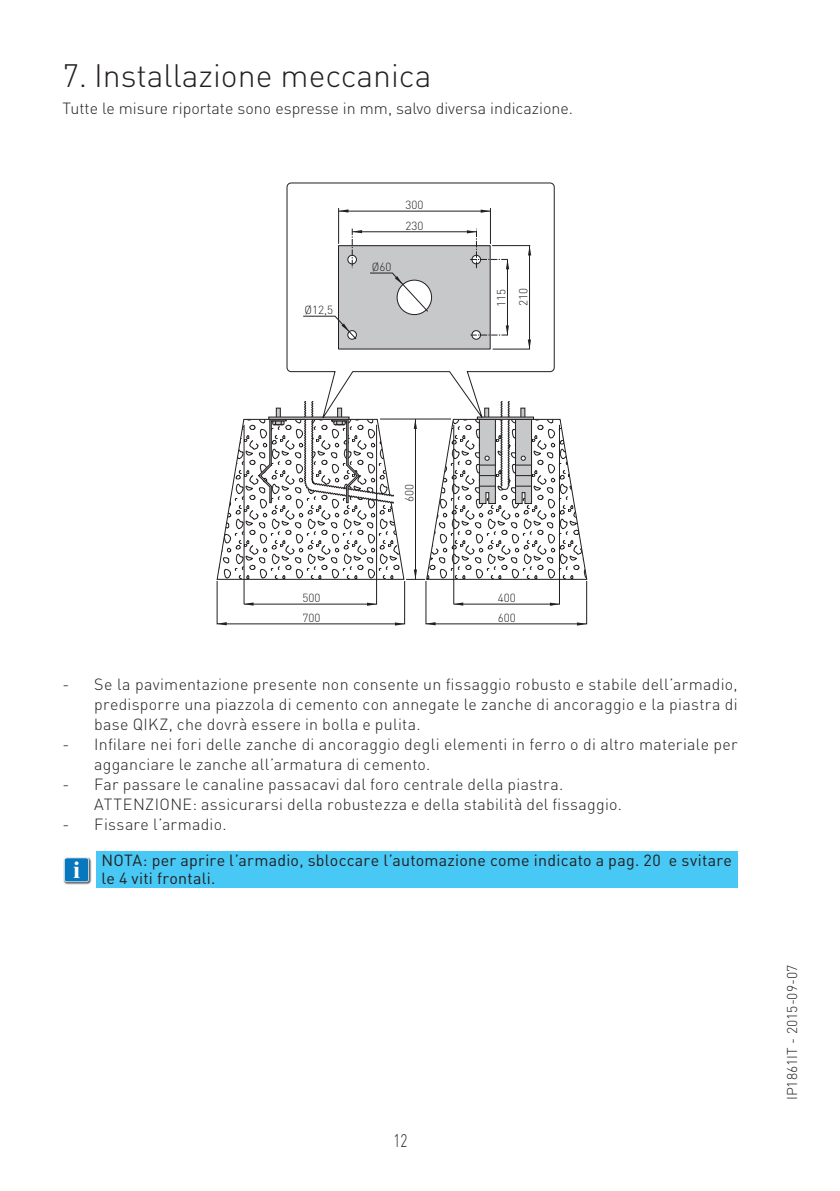
<style>
.page{position:relative;width:840px;height:1191px;background:#fff}
.page>*{position:absolute;margin:0;border:0;box-sizing:border-box;transform-origin:0 0}
.t1{font:300 32px "DIN Pro";color:#231f20}
.t2{font:700 24.4px "Times New Roman";color:#fff}
.t3{font:300 18px "DIN Pro";color:#231f20;scale:.75 1}
.t4{font:300 16px/20px "DIN Pro";letter-spacing:.015em;color:#231f20}
.t5{font:16px/18px "DIN Pro";letter-spacing:.015em;color:#231f20}
.t6{font:300 14px "DIN Pro";color:#231f20}
.t7{font:300 11.6px/22px "DIN Pro";color:#231f20}
</style>
<div class="page">
<img style="left:63px;top:858px;width:29px;height:27px">
<svg style="left:64px;top:857px;width:25px;height:25px"></svg>
<div style="left:96px;top:851px;width:641px;height:36px;background:#48c8f5"></div>
<svg style="left:216px;top:357px;width:371px;height:249px"></svg>
<svg style="left:286px;top:183px;width:268px;height:236px"></svg>
<div style="left:338px;top:246px;width:152px;height:103px;background:#c7c8ca"></div>
<div style="left:338px;top:245px;width:152px;height:104px;border:1px solid #231f20"></div>
<svg style="left:347px;top:255px;width:9px;height:9px"></svg>
<div style="left:347px;top:255px;width:9px;height:9px;border:1px solid #231f20;border-radius:50%"></div>
<div style="left:471px;top:331px;width:9px;height:8px;background:#fff;border-radius:50%"></div>
<div style="left:471px;top:330px;width:9px;height:9px;border:1px solid #231f20;border-radius:50%"></div>
<div style="left:397px;top:280px;width:34px;height:34px;background:#fff;border-radius:50%"></div>
<div style="left:397px;top:280px;width:34px;height:35px;border:1px solid #231f20;border-radius:50%"></div>
<svg style="left:339px;top:209px;width:9px;height:4px"></svg>
<svg style="left:480px;top:209px;width:10px;height:4px"></svg>
<hr style="left:490px;top:208px;width:1px;height:36px;background:#231f20">
<hr style="left:338px;top:211px;width:152px;height:1px;background:#231f20">
<hr style="left:338px;top:208px;width:1px;height:36px;background:#231f20">
<hr style="left:492px;top:349px;width:37px;height:1px;background:#231f20">
<hr style="left:529px;top:246px;width:1px;height:103px;background:#231f20">
<hr style="left:492px;top:245px;width:38px;height:1px;background:#231f20">
<svg style="left:527px;top:246px;width:4px;height:9px"></svg>
<svg style="left:527px;top:339px;width:2px;height:10px"></svg>
<hr style="left:507px;top:259px;width:1px;height:76px;background:#231f20">
<svg style="left:470px;top:325px;width:38px;height:11px"></svg>
<svg style="left:466px;top:229px;width:43px;height:40px"></svg>
<hr style="left:352px;top:231px;width:124px;height:1px;background:#231f20">
<svg style="left:352px;top:229px;width:10px;height:39px"></svg>
<svg style="left:303px;top:316px;width:53px;height:23px"></svg>
<svg style="left:370px;top:273px;width:58px;height:39px"></svg>
<h1 class="t1" style="left:62px;top:64px;width:370px">7. Installazione meccanica</h1>
<p class="t4" style="left:62px;top:101px;width:512px">Tutte le misure riportate sono espresse in mm, salvo diversa indicazione.</p>
<p class="t7" style="left:405px;top:195px;width:19px">300</p>
<p class="t7" style="left:304px;top:300px;width:30px">Ø12,5</p>
<p class="t7" style="left:371px;top:257px;width:21px">Ø60</p>
<p class="t7" style="left:405px;top:216px;width:19px">230</p>
<p class="t7" style="left:491px;top:307px;width:20px;rotate:-90deg">115<br>210</p>
<p class="t7" style="left:302px;top:588px;width:19px">500</p>
<p class="t7" style="left:302px;top:608px;width:19px">700</p>
<p class="t7" style="left:399px;top:502px;width:19px;rotate:-90deg">600</p>
<p class="t7" style="left:497px;top:588px;width:19px">400</p>
<p class="t7" style="left:497px;top:608px;width:19px">600</p>
<p class="t4" style="left:94px;top:676px;width:644px;text-align:justify;text-indent:-32px">- Se la pavimentazione presente non consente un fissaggio robusto e stabile dell’armadio, predisporre una piazzola di cemento con annegate le zanche di ancoraggio e la piastra di base QIKZ, che dovrà essere in bolla e pulita.</p>
<p class="t4" style="left:94px;top:736px;width:644px;text-indent:-32px">- Infilare nei fori delle zanche di ancoraggio degli elementi in ferro o di altro materiale per agganciare le zanche all’armatura di cemento.</p>
<p class="t4" style="left:94px;top:776px;width:529px;text-indent:-32px">- Far passare le canaline passacavi dal foro centrale della piastra.<br>ATTENZIONE: assicurarsi della robustezza e della stabilità del fissaggio.</p>
<p class="t4" style="left:62px;top:816px;width:166px">- Fissare l’armadio.</p>
<h2 class="t2" style="left:73px;top:855px;width:8px">i</h2>
<p class="t5" style="left:101px;top:853px;width:631px">NOTA: per aprire l’armadio, sbloccare l’automazione come indicato a pag. 20 e svitare le 4 viti frontali.</p>
<p class="t3" style="left:393px;top:1134px;width:20px">12</p>
<p class="t6" style="left:786px;top:1100px;width:137px;rotate:-90deg">IP1861IT - 2015-09-07</p>
</div>
